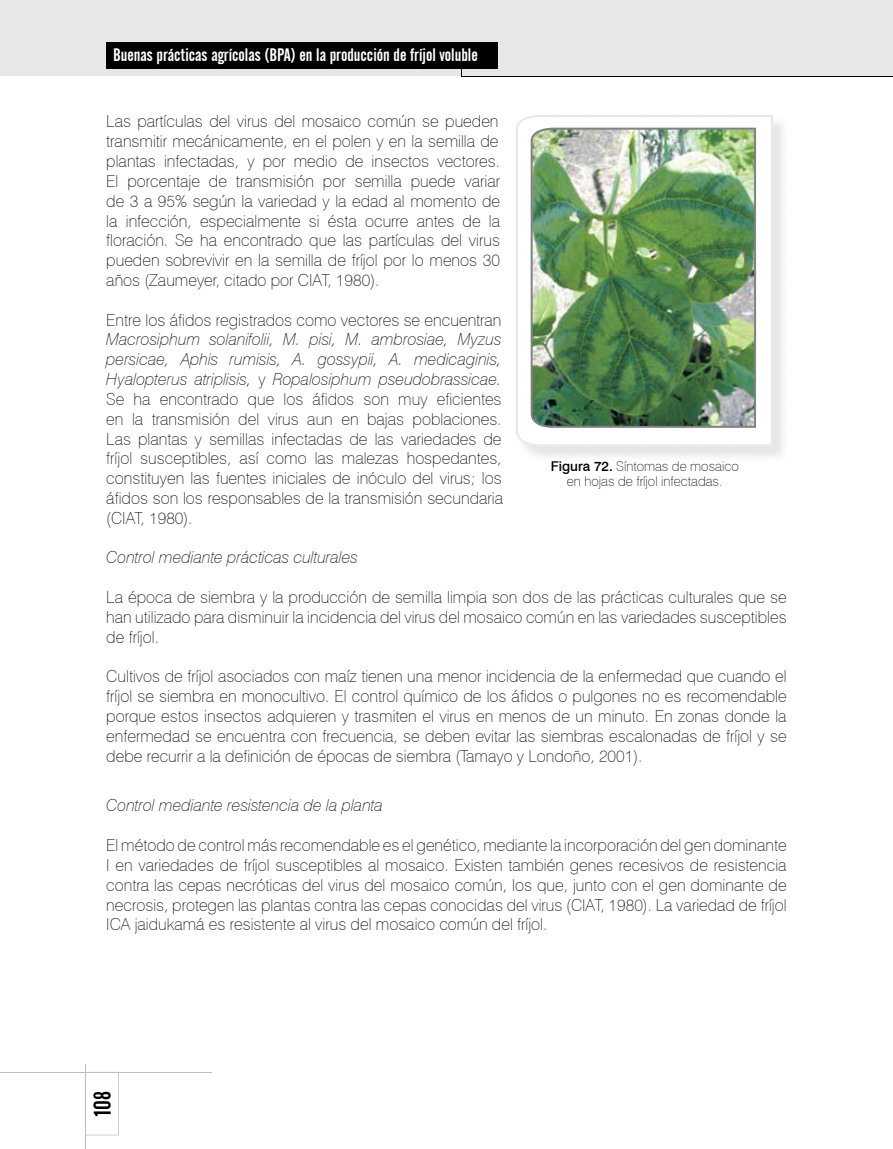
<style>
.page{position:relative;width:893px;height:1149px;background:#fff}
.page>*{position:absolute;margin:0;border:0;box-sizing:border-box;transform-origin:0 0}
.t1{font:24px "Alternate Gothic No 2 BT";color:#000}
.t2{font:18px "Alternate Gothic No 2 BT";color:#fff}
.t3{font:100 16.5px/19.8px "Swiss 721 BT";color:#000;text-align:justify}
.t4{font:italic 100 16.5px "Swiss 721 BT";color:#000}
.t5{font:100 13.5px/15px "Swiss 721 BT";color:#000;text-align:center}
.s1{font-style:italic}
.s2{font-weight:500}
</style>
<div class="page">
<div style="left:0;top:0;width:893px;height:76px;background:#e6e7e8"></div>
<hr style="left:461px;top:77px;width:432px;height:1px;background:#000">
<svg style="left:86px;top:1072px;width:33px;height:62px"></svg>
<hr style="left:0;top:1071px;width:211px;height:1px;background:#bcbdbf">
<div style="left:106px;top:42px;width:392px;height:26px;background:#000"></div>
<hr style="left:461px;top:43px;width:1px;height:34px;background:#000">
<hr style="left:85px;top:1063px;width:1px;height:84px;background:#bcbdbf">
<svg style="left:517px;top:116px;width:255px;height:329px"></svg>
<img style="left:531px;top:128px;width:225px;height:299px">
<p class="t2" style="left:113px;top:45px;width:366px">Buenas prácticas agrícolas (BPA) en la producción de fríjol voluble</p>
<p class="t3" style="left:106px;top:111px;width:395px">Las partículas del virus del mosaico común se pueden transmitir mecánicamente, en el polen y en la semilla de plantas infectadas, y por medio de insectos vectores.<br>El porcentaje de transmisión por semilla puede variar de 3 a 95% según la variedad y la edad al momento de la infección, especialmente si ésta ocurre antes de la floración. Se ha encontrado que las partículas del virus pueden sobrevivir en la semilla de fríjol por lo menos 30 años (Zaumeyer, citado por CIAT, 1980).</p>
<p class="t3" style="left:106px;top:309px;width:397px">Entre los áfidos registrados como vectores se encuentran</p>
<p class="t3" style="left:106px;top:329px;width:398px"><span class="s1">Macrosiphum solanifolii, M. pisi, M. ambrosiae, Myzus persicae, Aphis rumisis, A. gossypii, A. medicaginis, Hyalopterus atriplisis,</span> y <span class="s1">Ropalosiphum pseudobrassicae.<br></span>Se ha encontrado que los áfidos son muy eficientes en la transmisión del virus aun en bajas poblaciones.<br>Las plantas y semillas infectadas de las variedades de fríjol susceptibles, así como las malezas hospedantes, constituyen las fuentes iniciales de inóculo del virus; los áfidos son los responsables de la transmisión secundaria (CIAT, 1980).</p>
<p class="t4" style="left:106px;top:547px;width:253px">Control mediante prácticas culturales</p>
<p class="t3" style="left:106px;top:587px;width:682px">La época de siembra y la producción de semilla limpia son dos de las prácticas culturales que se han utilizado para disminuir la incidencia del virus del mosaico común en las variedades susceptibles de fríjol.</p>
<p class="t3" style="left:106px;top:666px;width:682px">Cultivos de fríjol asociados con maíz tienen una menor incidencia de la enfermedad que cuando el fríjol se siembra en monocultivo. El control químico de los áfidos o pulgones no es recomendable porque estos insectos adquieren y trasmiten el virus en menos de un minuto. En zonas donde la enfermedad se encuentra con frecuencia, se deben evitar las siembras escalonadas de fríjol y se debe recurrir a la definición de épocas de siembra (Tamayo y Londoño, 2001).</p>
<p class="t4" style="left:106px;top:795px;width:278px">Control mediante resistencia de la planta</p>
<p class="t3" style="left:106px;top:834px;width:682px">El método de control más recomendable es el genético, mediante la incorporación del gen dominante I en variedades de fríjol susceptibles al mosaico. Existen también genes recesivos de resistencia contra las cepas necróticas del virus del mosaico común, los que, junto con el gen dominante de necrosis, protegen las plantas contra las cepas conocidas del virus (CIAT, 1980). La variedad de fríjol ICA jaidukamá es resistente al virus del mosaico común del fríjol.</p>
<p class="t5" style="left:551px;top:459px;width:189px"><span class="s2">Figura 72.</span> Síntomas de mosaico en hojas de fríjol infectadas.</p>
<h1 class="t1" style="left:89px;top:1115px;width:26px;rotate:-90deg">108</h1>
</div>
